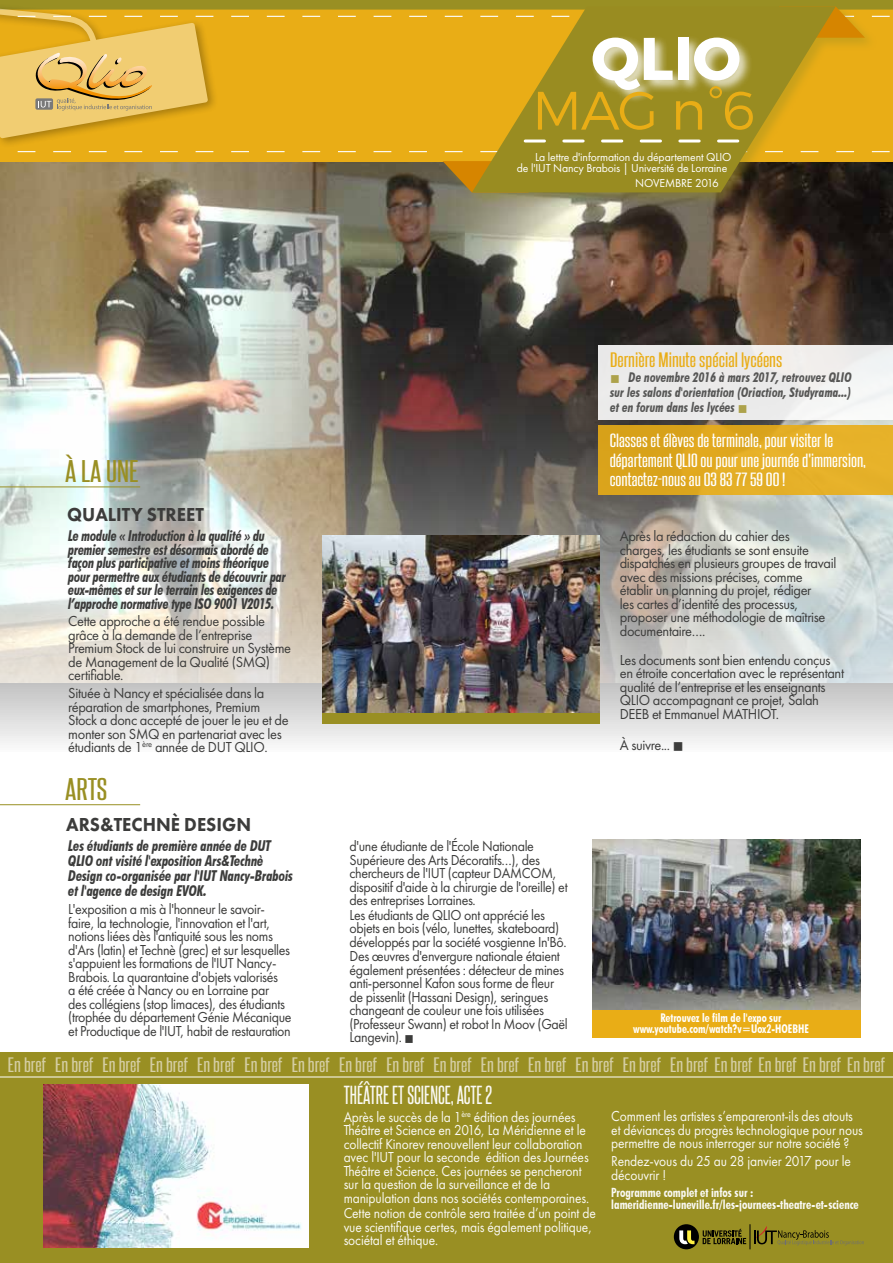
<style>
.page{position:relative;width:893px;height:1263px;background:#fff}
.page>*{position:absolute;margin:0;border:0;box-sizing:border-box;transform-origin:0 0}
.t1{font:700 60px "Montserrat";color:#fff}
.t2{font:300 54px "Montserrat";color:#e9ad16}
.t3{font:27px "Steelfish Rg";color:#998f23;scale:1.25 1}
.t4{font:22.5px "Steelfish Rg";color:#fff}
.t5{font:800 19.5px "Futura PT";color:#3c3c3b;scale:.95 1}
.t6{font:18px "Steelfish Rg";color:#d5cea4;scale:1.25 1}
.t7{font:18px "Steelfish Rg";color:#e9ad16;scale:1.25 1}
.t8{font:16.5px/19.8px "Steelfish Rg";color:#fff;scale:1.25 1}
.t9{font:15px/13.6px "Futura PT";letter-spacing:-.025em;color:#3c3c3b;scale:.93 1}
.t10{font:15px/13.5px "Futura PT";letter-spacing:-.025em;color:#3c3c3b;scale:.96 1}
.t11{font:15px/13.5px "Futura PT";letter-spacing:-.01em;color:#fff;scale:.9 1}
.t12{font:italic 700 condensed 15px/13.5px "Futura BT";letter-spacing:-.02em;color:#3c3c3b;scale:.95 1}
.t13{font:italic 700 condensed 15px/15px "Futura BT";letter-spacing:-.02em;color:#3c3c3b}
.t14{font:15px "Wingdings";color:#3c3c3b;scale:.96 1}
.t15{font:italic 700 condensed 13.5px "Futura BT";color:#575756}
.t16{font:13.5px "Wingdings";color:#ada24b}
.t17{font:700 condensed 12.75px/12.8px "Futura BT";color:#fff;scale:.95 1}
.t18{font:12px/25.2px "Futura PT";letter-spacing:-.01em;color:#fff}
.t19{font:700 condensed 12px "Futura BT";color:#fff;scale:.95 1}
.t20{font:8.7px "Futura PT";color:#fff;scale:.9 1}
.t21{font:8.7px "Futura PT";color:#3c3c3b;scale:.96 1}
</style>
<div class="page">
<svg style="left:0;top:682px;width:893px;height:61px;background:#dcdcdc"></svg>
<img style="left:0;top:162px;width:893px;height:520px">
<hr style="left:0;top:486px;width:140px;height:1px;background:#998f23">
<div style="left:0;top:1052px;width:893px;height:211px;background:#998f23"></div>
<hr style="left:0;top:804px;width:140px;height:1px;background:#998f23">
<hr style="left:0;top:1076px;width:893px;height:1px;background:#fff">
<img style="left:43px;top:1085px;width:266px;height:162px">
<div style="left:674px;top:1224px;width:25px;height:25px;background:#000;border-radius:50%"></div>
<svg style="left:679px;top:1230px;width:15px;height:14px"></svg>
<svg style="left:703px;top:1224px;width:161px;height:25px"></svg>
<div style="left:592px;top:1010px;width:268px;height:27px;background:#e9ad16"></div>
<img style="left:592px;top:840px;width:268px;height:170px">
<div style="left:322px;top:710px;width:278px;height:14px;background:#998f23"></div>
<img style="left:322px;top:535px;width:278px;height:178px">
<div style="left:0;top:6px;width:893px;height:156px;background:#e9ad16"></div>
<div style="left:442px;top:4px;width:436px;height:203px;background:#998f23;opacity:.4"></div>
<svg style="left:443px;top:161px;width:29px;height:31px"></svg>
<svg style="left:472px;top:143px;width:364px;height:49px;background:#907d1d"></svg>
<svg style="left:0;top:0;width:893px;height:143px"></svg>
<div style="left:590px;top:35px;width:163px;height:69px;background:#fff;opacity:.75"></div>
<div style="left:599px;top:345px;width:294px;height:75px;background:linear-gradient(to right,#e7e6e6,#f3f4f3)"></div>
<div style="left:599px;top:425px;width:294px;height:69px;background:linear-gradient(to right,#d8a119,#eab52c)"></div>
<h1 class="t1" style="left:591px;top:21px;width:151px">QLIO</h1>
<h2 class="t2" style="left:532px;top:77px;width:225px">MAG n°6</h2>
<p class="t18" style="left:517px;top:155px;width:212px">de 'l IUT Nancy Brabois | Université de Lorraine</p>
<p class="t18" style="left:635px;top:145px;width:98px;text-indent:-100px">La lettre 'd information du département QLIO<br>NOVEMBRE 2016</p>
<p class="t6" style="left:8px;top:1053px;width:32px">Enbref</p>
<h3 class="t3" style="left:65px;top:454px;width:60px">LAÀ UNE</h3>
<h3 class="t5" style="left:67px;top:503px;width:145px">QUALITY STREET</h3>
<p class="t12" style="left:68px;top:529px;width:231px">Le module « Introduction laà qualité » du premier semestre est désormais abordé de façon plus participative et moins théorique pour permettre aux étudiants de découvrir par eux-mêmes et sur le terrain les exigences de<br>’l approche normative type ISO 9001 V2015.</p>
<p class="t10" style="left:68px;top:615px;width:234px">Cette approche a été rendue possible grâce laà demande de ’l entreprise<br>Premium Stock de lui construire un Système de Management de la Qualité (SMQ( certifiable.</p>
<p class="t10" style="left:68px;top:686px;width:206px">Située à Nancy et spécialisée dans la</p>
<p class="t10" style="left:68px;top:700px;width:201px">réparation de smartphones, Premium</p>
<p class="t10" style="left:68px;top:713px;width:231px">Stock a donc accepté de jouer le jeu et de</p>
<p class="t10" style="left:68px;top:727px;width:224px">monter son SMQ en partenariat avec les</p>
<p class="t10" style="left:155px;top:740px;width:119px">année de DUT QLIO.</p>
<p class="t10" style="left:68px;top:740px;width:79px">étudiants de 1</p>
<p class="t21" style="left:142px;top:739px;width:12px">ère</p>
<h3 class="t3" style="left:65px;top:772px;width:35px">ARTS</h3>
<h3 class="t5" style="left:66px;top:812px;width:196px">ARS&amp;TECHNÈ DESIGN</h3>
<p class="t13" style="left:68px;top:838px;width:226px">Les étudiants de première année de DUT QLIO ont visité 'lexposition Ars&amp;Technè Design co-organisée par 'lIUT Nancy-Brabois et 'lagence de design EVOK.</p>
<p class="t9" style="left:68px;top:916px;width:219px">faire la, technologie 'l, innovation 'le t art,</p>
<p class="t9" style="left:68px;top:895px;width:222px;line-height:27px">'L exposition a mis 'là honneur le savoir&shy;notions liées dès 'l antiquité sous les noms</p>
<p class="t9" style="left:68px;top:936px;width:240px;line-height:27px">'d Ars (latin) et Technè (grec) et sur lesquelles<br>Brabois La. quarantaine 'd objets valorisés</p>
<p class="t9" style="left:68px;top:949px;width:226px;line-height:27px">'s appuient les formations de 'l IUT Nancy&shy;a été créée à Nancy ou en Lorraine par</p>
<p class="t9" style="left:68px;top:997px;width:242px">des collégiens (stop limaces ,) des étudiants (trophée du département Génie Mécanique et Productique de 'l IUT, habit de restauration</p>
<p class="t6" style="left:55px;top:1053px;width:32px">Enbref</p>
<p class="t6" style="left:103px;top:1053px;width:32px">Enbref</p>
<p class="t6" style="left:150px;top:1053px;width:32px">Enbref</p>
<p class="t6" style="left:197px;top:1053px;width:32px">Enbref</p>
<p class="t6" style="left:244px;top:1053px;width:32px">Enbref</p>
<p class="t6" style="left:292px;top:1053px;width:32px">Enbref</p>
<p class="t7" style="left:610px;top:349px;width:139px">DernièreMinutespéciallycéens</p>
<p class="t15" style="left:628px;top:369px;width:225px">De novembre 2016 à mars 2017, retrouvez QLIO</p>
<p class="t16" style="left:610px;top:372px;width:11px">■</p>
<p class="t15" style="left:610px;top:384px;width:242px">sur les salons 'd orientation (Oriaction, Studyrama...(</p>
<p class="t16" style="left:738px;top:402px;width:11px">■</p>
<p class="t15" style="left:610px;top:399px;width:127px">et en forum dans les lycées</p>
<p class="t8" style="left:610px;top:430px;width:207px">Classesetélèvesdeterminale,pourvisiterle départementQLIOoupourunejournée 'dimmersion, contactez-nousau0383775900!</p>
<p class="t10" style="left:620px;top:529px;width:227px">Après la rédaction du cahier des charges, les étudiants se sont ensuite dispatchés en plusieurs groupes de travail avec des missions précises, comme établir un planning du projet, rédiger<br>les cartes ’d identité des processus, proposer une méthodologie de maîtrise documentaire....</p>
<p class="t10" style="left:620px;top:653px;width:235px">Les documents sont bien entendu conçus en étroite concertation avec le représentant qualité de ’l entreprise et les enseignants QLIO accompagnant ce projet, Salah DEEB et Emmanuel MATHIOT.</p>
<p class="t14" style="left:673px;top:738px;width:13px">■</p>
<p class="t10" style="left:620px;top:738px;width:54px">À suivre...</p>
<p class="t9" style="left:350px;top:839px;width:236px">'d une étudiante de 'l École Nationale Supérieure des Arts Décoratifs…), des chercheurs de 'l IUT (capteur DAMCOM, dispositif 'd aide laà chirurgie de 'l oreille) et des entreprises Lorraines.<br>Les étudiants de QLIO ont apprécié les objets en bois (vélo, lunettes, skateboard( développés par la société vosgienne In'Bô.<br>Des œuvres 'd envergure nationale étaient également présentées : détecteur de mines anti-personnel Kafon sous forme de fleur de pissenlit (Hassani Design ,) seringues changeant de couleur une fois utilisées (Professeur Swann) et robot In Moov (Gaël Langevin ■.)</p>
<p class="t19" style="left:660px;top:1010px;width:129px">Retrouvez le film de 'l expo sur</p>
<p class="t19" style="left:633px;top:1022px;width:187px">www.youtube.com/watch =v ? Uox2-HOEBHE</p>
<p class="t6" style="left:339px;top:1053px;width:32px">Enbref</p>
<p class="t6" style="left:386px;top:1053px;width:32px">Enbref</p>
<p class="t6" style="left:434px;top:1053px;width:32px">Enbref</p>
<p class="t6" style="left:481px;top:1053px;width:32px">Enbref</p>
<p class="t6" style="left:528px;top:1053px;width:32px">Enbref</p>
<p class="t6" style="left:575px;top:1053px;width:32px">Enbref</p>
<p class="t6" style="left:623px;top:1053px;width:32px">Enbref</p>
<p class="t6" style="left:670px;top:1053px;width:174px">Enbref Enbref Enbref Enbref Enbref</p>
<h3 class="t4" style="left:344px;top:1081px;width:150px">THÉÂTREETSCIENCE,ACTE2</h3>
<p class="t11" style="left:344px;top:1123px;width:271px">Théâtre et Science en 2016, La Méridienne et le</p>
<p class="t11" style="left:344px;top:1103px;width:267px;line-height:27px">Après le succès de la 1<br>collectif Kinorev renouvellent leur collaboration</p>
<p class="t11" style="left:344px;top:1150px;width:274px">avec 'l IUT pour la seconde édition des Journées Théâtre et Science. Ces journées se pencheront sur la question de la surveillance et de la manipulation dans nos sociétés contemporaines.</p>
<p class="t11" style="left:344px;top:1206px;width:282px">Cette notion de contrôle sera traitée ’d un point de vue scientifique certes, mais également politique, sociétal et éthique.</p>
<p class="t11" style="left:474px;top:1110px;width:115px">édition des journées</p>
<p class="t20" style="left:461px;top:1109px;width:12px">ère</p>
<p class="t11" style="left:611px;top:1109px;width:281px">Comment les artistes ’s empareront-ils des atouts et déviances du progrès technologique pour nous permettre de nous interroger sur notre société ?</p>
<p class="t11" style="left:611px;top:1154px;width:268px">Rendez-vous du 25 au 28 janvier 2017 pour le découvrir !</p>
<p class="t17" style="left:611px;top:1185px;width:262px">Programme complet et infos sur :<br>lameridienne-luneville /f r. les-journees-theatre-et-science</p>
</div>
